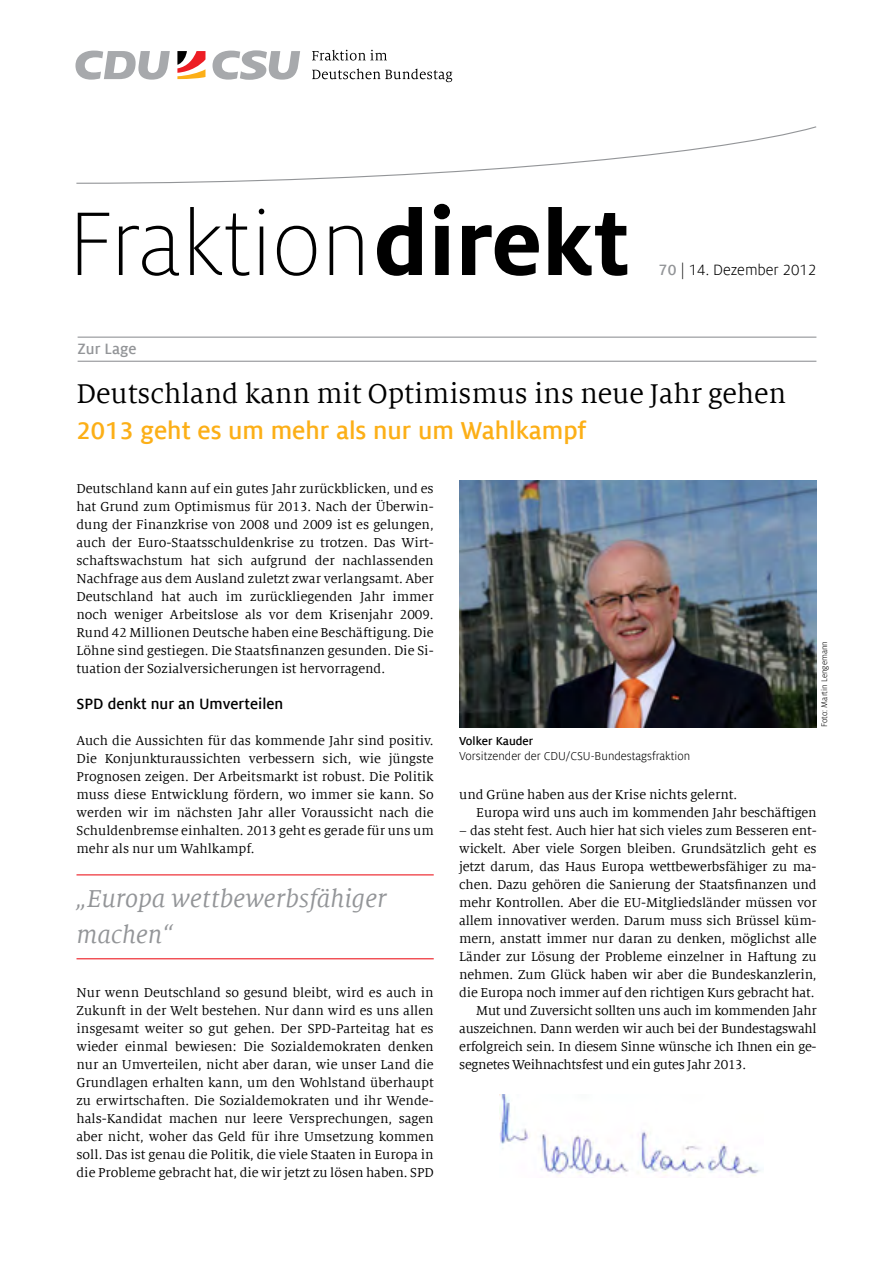
<style>
.page{position:relative;width:893px;height:1263px;background:#fff}
.page>*{position:absolute;margin:0;border:0;box-sizing:border-box;transform-origin:0 0}
.t1{font:30px "Milo Serif Offc";color:#000}
.t2{font:700 27px "Milo Sans Offc";color:#fcaf17}
.t3{font:italic 27px/36px "Milo Serif Offc";color:#939598}
.t4{font:700 16.5px "Milo Sans Offc";color:#000}
.t5{font:16.5px "Milo Sans Offc";color:#000}
.t6{font:700 16.5px "Milo Sans Offc";color:#939598}
.t7{font:14.25px/18px "Milo Serif Offc";letter-spacing:-.01em;color:#000;text-align:justify}
.t8{font:12.75px "Milo Sans Offc";color:#000}
.t9{font:700 12.75px "Milo Sans Offc";color:#000}
.t10{font:9px "Milo Sans Offc";color:#000}
.s1{font-weight:700;color:#939598}
</style>
<div class="page">
<svg style="left:76px;top:126px;width:741px;height:58px"></svg>
<svg style="left:312px;top:68px;width:140px;height:14px"></svg>
<svg style="left:177px;top:51px;width:28px;height:28px"></svg>
<svg style="left:312px;top:50px;width:75px;height:11px"></svg>
<svg style="left:75px;top:51px;width:95px;height:29px"></svg>
<svg style="left:213px;top:50px;width:87px;height:30px"></svg>
<svg style="left:78px;top:204px;width:549px;height:72px"></svg>
<hr style="left:78px;top:337px;width:738px;height:1px;background:#939598">
<hr style="left:78px;top:361px;width:738px;height:1px;background:#939598">
<hr style="left:76px;top:874px;width:358px;height:1px;background:#ed1d24">
<hr style="left:76px;top:958px;width:358px;height:1px;background:#ed1d24">
<img style="left:459px;top:480px;width:357px;height:247px">
<img style="left:500px;top:1094px;width:261px;height:84px">
<p class="t6" style="left:78px;top:340px;width:60px">Zur Lage</p>
<p class="t5" style="left:659px;top:261px;width:159px"><span class="s1">70</span> | 14. Dezember 2012</p>
<h1 class="t1" style="left:77px;top:378px;width:711px">Deutschland kann mit Optimismus ins neue Jahr gehen</h1>
<h2 class="t2" style="left:77px;top:416px;width:511px">2013 geht es um mehr als nur um Wahlkampf</h2>
<p class="t7" style="left:76px;top:480px;width:359px">Deutschland kann auf ein gutes Jahr zurückblicken, und es hat Grund zum Optimismus für 2013. Nach der Überwin&shy;dung der Finanzkrise von 2008 und 2009 ist es gelungen, auch der Euro-Staatsschuldenkrise zu trotzen. Das Wirt&shy;schaftswachstum hat sich aufgrund der nachlassenden Nachfrage aus dem Ausland zuletzt zwar verlangsamt. Aber Deutschland hat auch im zurückliegenden Jahr immer noch weniger Arbeitslose als vor dem Krisenjahr 2009.<br>Rund 42 Millionen Deutsche haben eine Beschäftigung. Die Löhne sind gestiegen. Die Staatsfinanzen gesunden. Die Si&shy;tuation der Sozialversicherungen ist hervorragend.</p>
<p class="t4" style="left:76px;top:695px;width:208px">SPD denkt nur an Umverteilen</p>
<p class="t7" style="left:76px;top:732px;width:359px">Auch die Aussichten für das kommende Jahr sind positiv.<br>Die Konjunkturaussichten verbessern sich, wie jüngste Prognosen zeigen. Der Arbeitsmarkt ist robust. Die Politik muss diese Entwicklung fördern, wo immer sie kann. So werden wir im nächsten Jahr aller Voraussicht nach die Schuldenbremse einhalten. 2013 geht es gerade für uns um mehr als nur um Wahlkampf.</p>
<h2 class="t3" style="left:76px;top:881px;width:312px">„Europa wettbewerbsfähiger machen“</h2>
<p class="t7" style="left:76px;top:984px;width:359px">Nur wenn Deutschland so gesund bleibt, wird es auch in Zukunft in der Welt bestehen. Nur dann wird es uns allen insgesamt weiter so gut gehen. Der SPD-Parteitag hat es wieder einmal bewiesen: Die Sozialdemokraten denken nur an Umverteilen, nicht aber daran, wie unser Land die Grundlagen erhalten kann, um den Wohlstand überhaupt zu erwirtschaften. Die Sozialdemokraten und ihr Wende&shy;hals-Kandidat machen nur leere Versprechungen, sagen aber nicht, woher das Geld für ihre Umsetzung kommen soll. Das ist genau die Politik, die viele Staaten in Europa in die Probleme gebracht hat, die wir jetzt zu lösen haben. SPD</p>
<p class="t9" style="left:459px;top:734px;width:76px">Volker Kauder</p>
<p class="t8" style="left:459px;top:749px;width:233px">Vorsitzender der CDU/CSU-Bundestagsfraktion</p>
<p class="t10" style="left:819px;top:727px;width:88px;rotate:-90deg">Foto: Martin Lengemann</p>
<p class="t7" style="left:476px;top:786px;width:342px;text-indent:-17px">und Grüne haben aus der Krise nichts gelernt.<br>Europa wird uns auch im kommenden Jahr beschäftigen</p>
<p class="t7" style="left:459px;top:822px;width:359px">– das steht fest. Auch hier hat sich vieles zum Besseren ent-</p>
<p class="t7" style="left:459px;top:840px;width:359px">wickelt. Aber viele Sorgen bleiben. Grundsätzlich geht es</p>
<p class="t7" style="left:459px;top:858px;width:359px">jetzt darum, das Haus Europa wettbewerbsfähiger zu ma-</p>
<p class="t7" style="left:459px;top:876px;width:359px">chen. Dazu gehören die Sanierung der Staatsfinanzen und</p>
<p class="t7" style="left:459px;top:894px;width:359px">mehr Kontrollen. Aber die EU-Mitgliedsländer müssen vor</p>
<p class="t7" style="left:459px;top:912px;width:359px">allem innovativer werden. Darum muss sich Brüssel küm-</p>
<p class="t7" style="left:459px;top:930px;width:359px">mern, anstatt immer nur daran zu denken, möglichst alle</p>
<p class="t7" style="left:459px;top:948px;width:359px">Länder zur Lösung der Probleme einzelner in Haftung zu</p>
<p class="t7" style="left:459px;top:966px;width:359px">nehmen. Zum Glück haben wir aber die Bundeskanzlerin,</p>
<p class="t7" style="left:459px;top:984px;width:357px">die Europa noch immer auf den richtigen Kurs gebracht hat.</p>
<p class="t7" style="left:476px;top:1002px;width:342px">Mut und Zuversicht sollten uns auch im kommenden Jahr</p>
<p class="t7" style="left:459px;top:1020px;width:359px">auszeichnen. Dann werden wir auch bei der Bundestagswahl</p>
<p class="t7" style="left:459px;top:1038px;width:359px">erfolgreich sein. In diesem Sinne wünsche ich Ihnen ein ge-</p>
<p class="t7" style="left:459px;top:1056px;width:289px">segnetes Weihnachtsfest und ein gutes Jahr 2013.</p>
</div>
